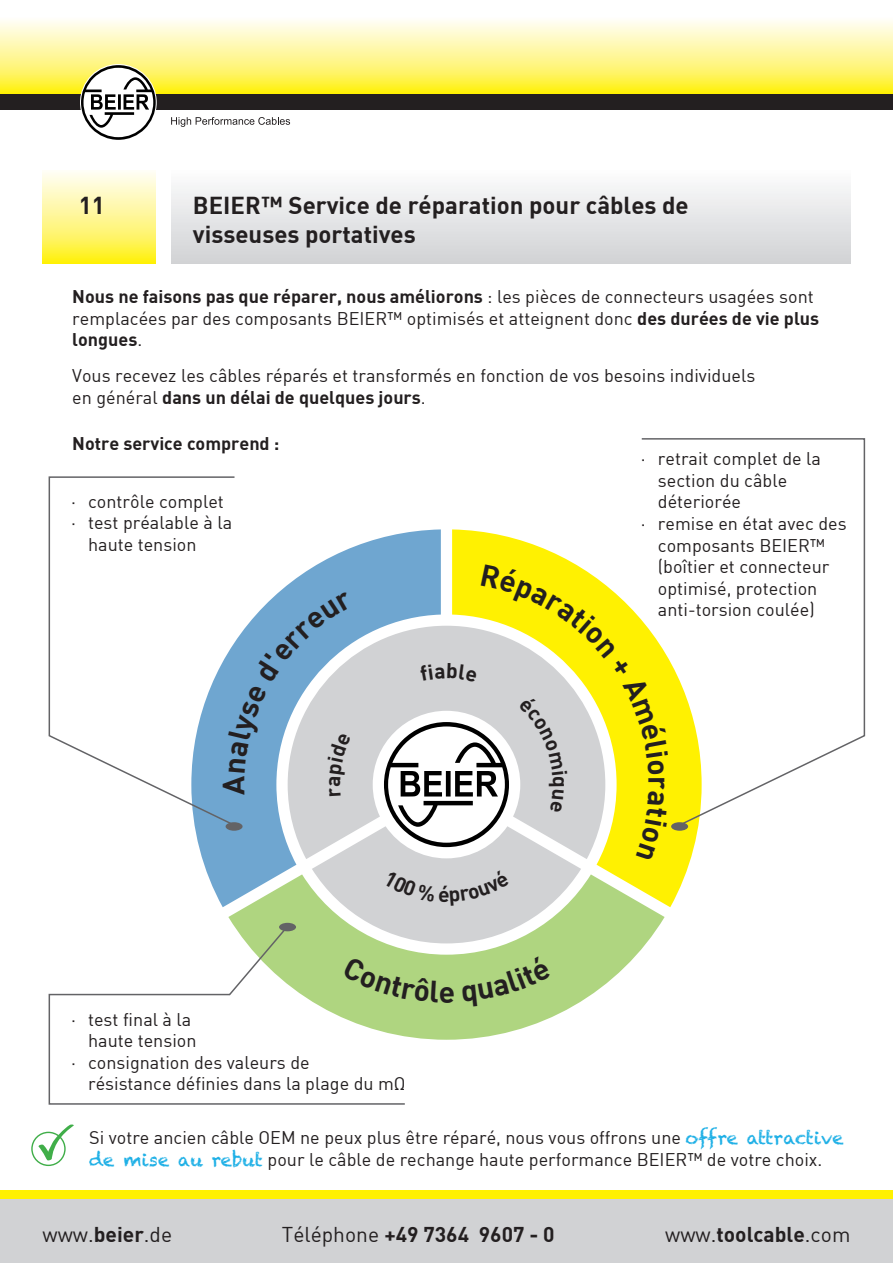
<style>
.page{position:relative;width:893px;height:1263px;background:#fff}
.page>*{position:absolute;margin:0;border:0;box-sizing:border-box;transform-origin:0 0}
.t1{font:30px "DIN Bold";color:#231f20}
.t2{font:24px/28.8px "DIN Bold";color:#231f20}
.t3{font:21px "DIN Bold";color:#231f20}
.t4{font:21px "DIN";color:#231f20}
.t5{font:18px/21.6px "DIN";color:#231f20}
.t6{font:18px "DIN Bold";color:#231f20}
.s1{font-family:"DIN"}
.s2{font-family:"DIN Bold"}
.s3{font-family:"Chalkduster";color:#1fb0e6}
</style>
<div class="page">
<svg style="left:195px;top:529px;width:246px;height:378px;fill:#6fa6d0"></svg>
<svg style="left:452px;top:529px;width:246px;height:378px;fill:#fff101"></svg>
<svg style="left:228px;top:874px;width:437px;height:166px;fill:#afd580"></svg>
<svg style="left:288px;top:626px;width:317px;height:317px;fill:#d1d2d4"></svg>
<svg style="left:279px;top:923px;width:17px;height:8px"></svg>
<div style="left:226px;top:822px;width:17px;height:9px;background:#636366;border-radius:50%"></div>
<div style="left:671px;top:822px;width:17px;height:9px;background:#636366;border-radius:50%"></div>
<svg style="left:48px;top:476px;width:188px;height:351px"></svg>
<svg style="left:640px;top:438px;width:226px;height:389px"></svg>
<svg style="left:48px;top:925px;width:358px;height:180px"></svg>
<div style="left:0;top:95px;width:893px;height:15px;background:#231f20"></div>
<svg style="left:0;top:21px;width:892px;height:73px;background:#fff68e"></svg>
<svg style="left:171px;top:117px;width:119px;height:10px"></svg>
<svg style="left:81px;top:65px;width:75px;height:75px"></svg>
<div style="left:0;top:1199px;width:893px;height:64px;background:#d1d2d4"></div>
<div style="left:0;top:1191px;width:893px;height:8px;background:#fff101"></div>
<svg style="left:31px;top:1124px;width:43px;height:42px"></svg>
<svg style="left:43px;top:172px;width:113px;height:92px;background:#fff68c"></svg>
<div style="left:171px;top:170px;width:679px;height:94px;background:linear-gradient(to bottom,#fcfdfd,#d1d2d4)"></div>
<div style="left:342px;top:957px;width:97px;height:45px;background:#afd580"></div>
<div style="left:462px;top:955px;width:89px;height:53px;background:#afd580"></div>
<svg style="left:229px;top:591px;width:125px;height:205px;background:#9bbdd7"></svg>
<svg style="left:384px;top:564px;width:284px;height:296px"></svg>
<div style="left:384px;top:869px;width:126px;height:37px;background:#d1d2d4"></div>
<h2 class="t2" style="left:79px;top:190px;width:28px">11</h2>
<h2 class="t2" style="left:193px;top:190px;width:497px">BEIER™ Service de réparation pour câbles de visseuses portatives</h2>
<p class="t6" style="left:72px;top:285px;width:743px">Nous ne faisons pas que réparer, nous améliorons <span class="s1">: les pièces de connecteurs usagées sont</span></p>
<p class="t5" style="left:72px;top:307px;width:748px">remplacées par des composants BEIER™ optimisés et atteignent donc <span class="s2">des durées de vie plus</span></p>
<p class="t6" style="left:72px;top:328px;width:71px">longues<span class="s1">.</span></p>
<p class="t5" style="left:72px;top:365px;width:684px">Vous recevez les câbles réparés et transformés en fonction de vos besoins individuels</p>
<p class="t6" style="left:72px;top:386px;width:355px"><span class="s1">en général</span> dans un délai de quelques jours<span class="s1">.</span></p>
<p class="t6" style="left:72px;top:432px;width:209px">Notre service comprend :</p>
<p class="t5" style="left:641px;top:447px;width:182px">· retrait complet de la</p>
<p class="t5" style="left:658px;top:469px;width:131px">section du câble</p>
<p class="t5" style="left:658px;top:491px;width:85px">déteriorée</p>
<p class="t5" style="left:641px;top:512px;width:207px">· remise en état avec des</p>
<p class="t5" style="left:658px;top:534px;width:169px">composants BEIER™</p>
<p class="t5" style="left:658px;top:555px;width:173px">(boîtier et connecteur</p>
<p class="t5" style="left:658px;top:577px;width:161px">optimisé, protection</p>
<p class="t5" style="left:658px;top:599px;width:158px">anti-torsion coulée)</p>
<p class="t5" style="left:71px;top:490px;width:154px">· contrôle complet</p>
<p class="t5" style="left:71px;top:512px;width:163px">· test préalable à la</p>
<p class="t5" style="left:88px;top:533px;width:110px">haute tension</p>
<h1 class="t1" style="left:214px;top:794px;width:21px;rotate:-90deg">A</h1>
<h1 class="t1" style="left:679px;top:776px;width:15px;rotate:90deg">r</h1>
<p class="t5" style="left:71px;top:1008px;width:122px">· test final à la</p>
<p class="t5" style="left:88px;top:1029px;width:110px">haute tension</p>
<p class="t5" style="left:71px;top:1051px;width:240px">· consignation des valeurs de</p>
<p class="t5" style="left:88px;top:1073px;width:319px">résistance définies dans la plage du mΩ</p>
<h1 class="t1" style="left:439px;top:972px;width:18px">e</h1>
<p class="t5" style="left:89px;top:1127px;width:756px">Si votre ancien câble OEM ne peux plus être réparé, nous vous offrons une <span class="s3">offre attractive de mise au rebut</span> pour le câble de rechange haute performance BEIER™ de votre choix.</p>
<p class="t3" style="left:282px;top:1220px;width:274px"><span class="s1">Téléphone</span> +49 7364 9607 - 0</p>
<p class="t4" style="left:43px;top:1221px;width:131px">www.<span class="s2">beier</span>.de</p>
<p class="t3" style="left:665px;top:1220px;width:187px"><span class="s1">www.</span>toolcable<span class="s1">.com</span></p>
</div>
